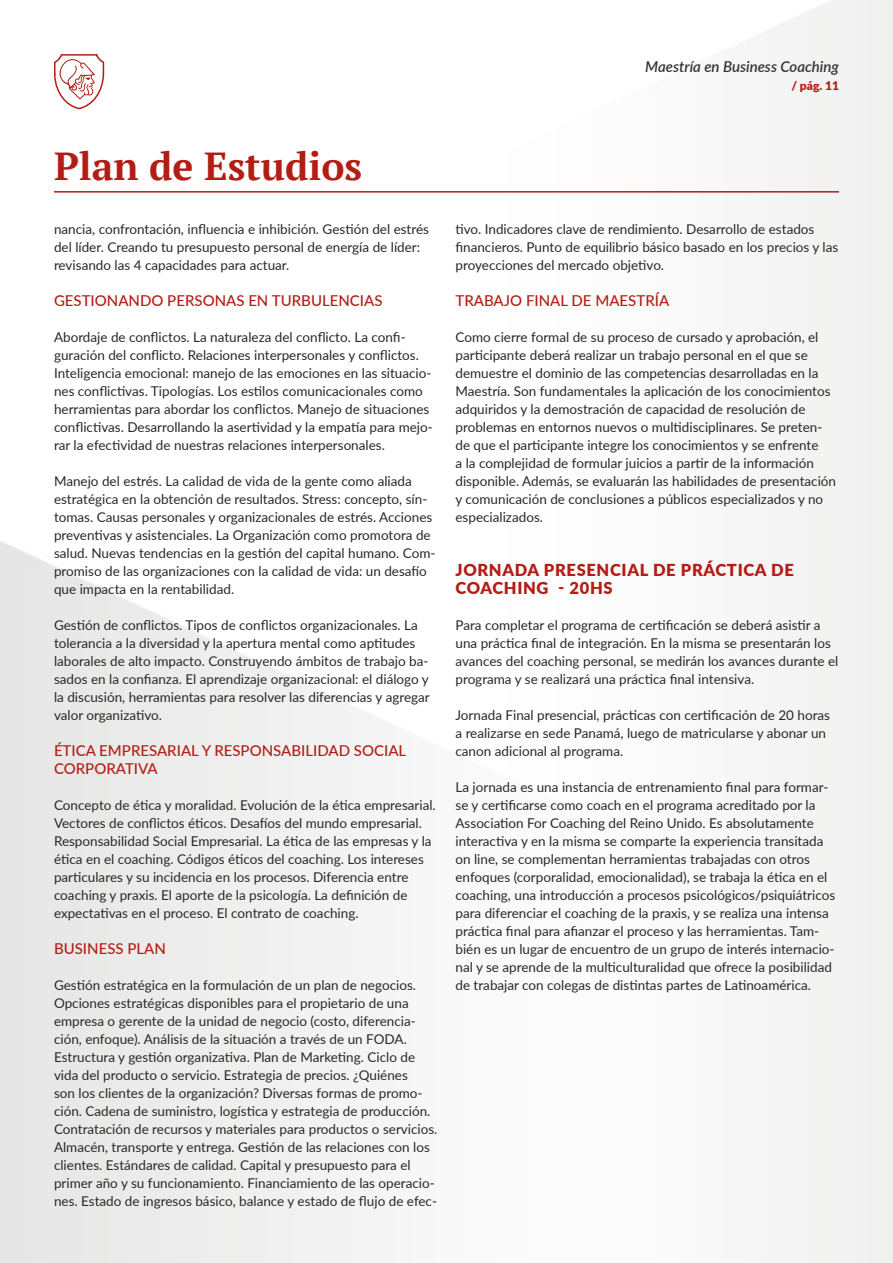
<style>
.page{position:relative;width:893px;height:1263px;background:#fff}
.page>*{position:absolute;margin:0;border:0;box-sizing:border-box;transform-origin:0 0}
.t1{font:700 39px "PT Serif";color:#b31d15}
.t2{font:900 16.5px/18px "Lato";letter-spacing:.04em;color:#b31d15}
.t3{font:500 15px/18px "Lato";color:#b31d15}
.t4{font:italic 600 15px "Lato";color:#333}
.t5{font:13.5px/18px "Lato";color:#282828}
.t6{font:900 12px "Lato";color:#b31d15}
</style>
<div class="page">
<svg style="left:54px;top:54px;width:51px;height:56px"></svg>
<hr style="left:54px;top:191px;width:785px;height:2px;background:#b21c14">
<p class="t4" style="left:645px;top:56px;width:195px">Maestría en Business Coaching</p>
<p class="t6" style="left:791px;top:77px;width:49px">/ pág. 11</p>
<h1 class="t1" style="left:54px;top:141px;width:310px">Plan de Estudios</h1>
<p class="t5" style="left:54px;top:220px;width:377px">nancia, confrontación, influencia e inhibición. Gestión del estrés del líder. Creando tu presupuesto personal de energía de líder: revisando las 4 capacidades para actuar.</p>
<p class="t3" style="left:54px;top:291px;width:330px">GESTIONANDO PERSONAS EN TURBULENCIAS</p>
<p class="t5" style="left:54px;top:328px;width:380px">Abordaje de conflictos. La naturaleza del conflicto. La confi&shy;guración del conflicto. Relaciones interpersonales y conflictos.<br>Inteligencia emocional: manejo de las emociones en las situacio&shy;nes conflictivas. Tipologías. Los estilos comunicacionales como herramientas para abordar los conflictos. Manejo de situaciones conflictivas. Desarrollando la asertividad y la empatía para mejo&shy;rar la efectividad de nuestras relaciones interpersonales.</p>
<p class="t5" style="left:54px;top:472px;width:383px">Manejo del estrés. La calidad de vida de la gente como aliada estratégica en la obtención de resultados. Stress: concepto, sín&shy;tomas. Causas personales y organizacionales de estrés. Acciones preventivas y asistenciales. La Organización como promotora de salud. Nuevas tendencias en la gestión del capital humano. Com&shy;promiso de las organizaciones con la calidad de vida: un desafío que impacta en la rentabilidad.</p>
<p class="t5" style="left:54px;top:615px;width:377px">Gestión de conflictos. Tipos de conflictos organizacionales. La tolerancia a la diversidad y la apertura mental como aptitudes laborales de alto impacto. Construyendo ámbitos de trabajo ba&shy;sados en la confianza. El aprendizaje organizacional: el diálogo y la discusión, herramientas para resolver las diferencias y agregar valor organizativo.</p>
<p class="t3" style="left:54px;top:741px;width:354px">ÉTICA EMPRESARIAL Y RESPONSABILIDAD SOCIAL<br>CORPORATIVA</p>
<p class="t5" style="left:54px;top:796px;width:383px">Concepto de ética y moralidad. Evolución de la ética empresarial.<br>Vectores de conflictos éticos. Desafíos del mundo empresarial.<br>Responsabilidad Social Empresarial. La ética de las empresas y la ética en el coaching. Códigos éticos del coaching. Los intereses particulares y su incidencia en los procesos. Diferencia entre coaching y praxis. El aporte de la psicología. La definición de expectativas en el proceso. El contrato de coaching.</p>
<p class="t3" style="left:54px;top:939px;width:113px">BUSINESS PLAN</p>
<p class="t5" style="left:54px;top:976px;width:385px">Gestión estratégica en la formulación de un plan de negocios.<br>Opciones estratégicas disponibles para el propietario de una empresa o gerente de la unidad de negocio (costo, diferencia&shy;ción, enfoque). Análisis de la situación a través de un FODA.<br>Estructura y gestión organizativa. Plan de Marketing. Ciclo de vida del producto o servicio. Estrategia de precios. ¿Quiénes<br>son los clientes de la organización? Diversas formas de promo&shy;ción. Cadena de suministro, logística y estrategia de producción.<br>Contratación de recursos y materiales para productos o servicios.<br>Almacén, transporte y entrega. Gestión de las relaciones con los clientes. Estándares de calidad. Capital y presupuesto para el primer año y su funcionamiento. Financiamiento de las operacio&shy;nes. Estado de ingresos básico, balance y estado de flujo de efec-</p>
<p class="t5" style="left:455px;top:219px;width:384px">tivo. Indicadores clave de rendimiento. Desarrollo de estados financieros. Punto de equilibrio básico basado en los precios y las proyecciones del mercado objetivo.</p>
<p class="t3" style="left:455px;top:291px;width:215px">TRABAJO FINAL DE MAESTRÍA</p>
<p class="t5" style="left:455px;top:328px;width:382px">Como cierre formal de su proceso de cursado y aprobación, el participante deberá realizar un trabajo personal en el que se demuestre el dominio de las competencias desarrolladas en la Maestría. Son fundamentales la aplicación de los conocimientos adquiridos y la demostración de capacidad de resolución de problemas en entornos nuevos o multidisciplinares. Se preten&shy;de que el participante integre los conocimientos y se enfrente<br>a la complejidad de formular juicios a partir de la información disponible. Además, se evaluarán las habilidades de presentación y comunicación de conclusiones a públicos especializados y no especializados.</p>
<p class="t2" style="left:455px;top:560px;width:340px">JORNADA PRESENCIAL DE PRÁCTICA DE<br>COACHING - 20HS</p>
<p class="t5" style="left:455px;top:616px;width:384px">Para completar el programa de certificación se deberá asistir a una práctica final de integración. En la misma se presentarán los avances del coaching personal, se medirán los avances durante el programa y se realizará una práctica final intensiva.</p>
<p class="t5" style="left:455px;top:706px;width:376px">Jornada Final presencial, prácticas con certificación de 20 horas a realizarse en sede Panamá, luego de matricularse y abonar un canon adicional al programa.</p>
<p class="t5" style="left:455px;top:778px;width:381px">La jornada es una instancia de entrenamiento final para formar&shy;se y certificarse como coach en el programa acreditado por la Association For Coaching del Reino Unido. Es absolutamente interactiva y en la misma se comparte la experiencia transitada on line, se complementan herramientas trabajadas con otros enfoques (corporalidad, emocionalidad), se trabaja la ética en el coaching, una introducción a procesos psicológicos/psiquiátricos para diferenciar el coaching de la praxis, y se realiza una intensa práctica final para afianzar el proceso y las herramientas. Tam&shy;bién es un lugar de encuentro de un grupo de interés internacio&shy;nal y se aprende de la multiculturalidad que ofrece la posibilidad de trabajar con colegas de distintas partes de Latinoamérica.</p>
</div>
